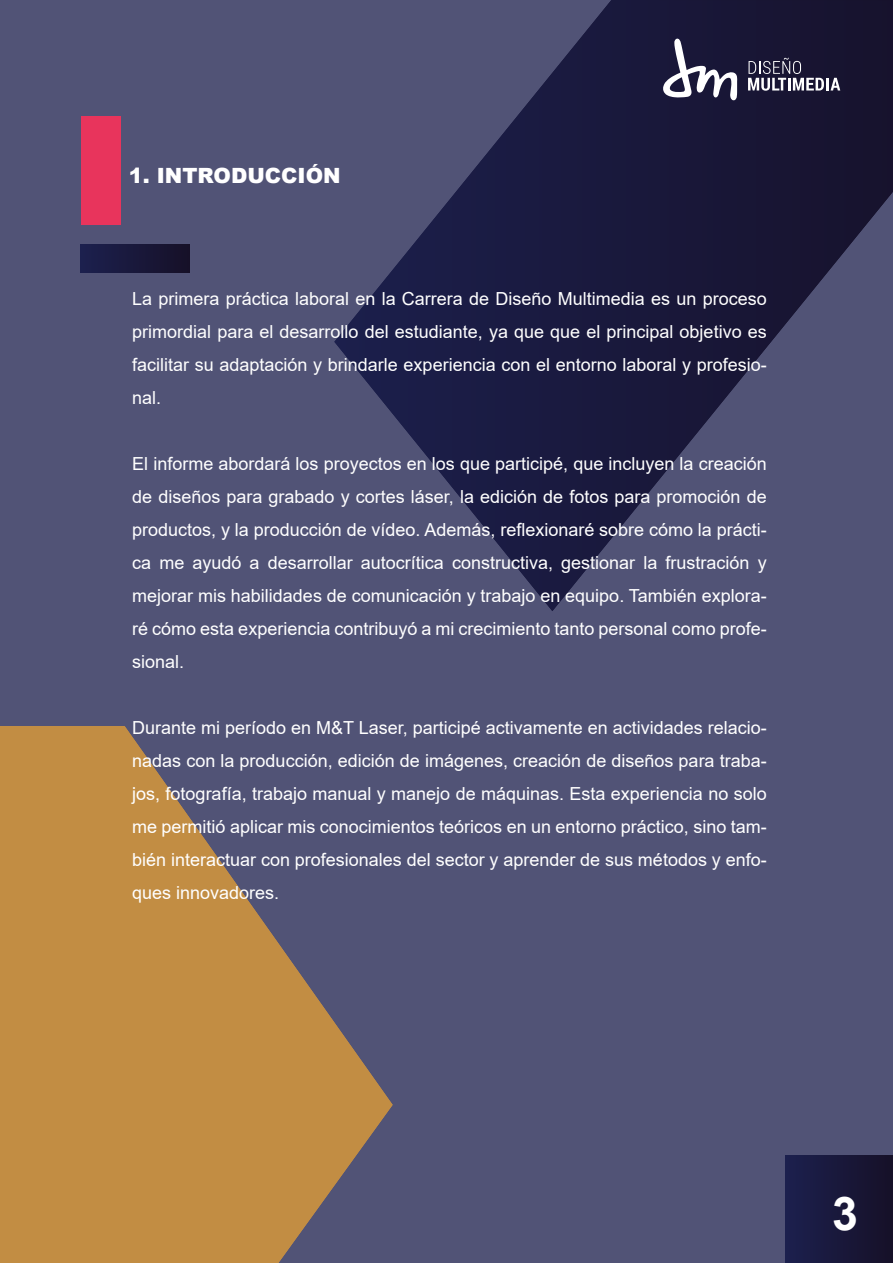
<style>
.page{position:relative;width:893px;height:1263px;background:#515376}
.page>*{position:absolute;margin:0;border:0;box-sizing:border-box;transform-origin:0 0}
.t1{font:700 46.5px "Arial";color:#fff}
.t2{font:900 21px "Arial";color:#fff}
.t3{font:18px/33px "Arial";color:#fff;text-align:justify}
</style>
<div class="page">
<div style="left:81px;top:116px;width:40px;height:109px;background:#e8345c"></div>
<svg style="left:334px;top:0;width:559px;height:611px"></svg>
<svg style="left:748px;top:58px;width:92px;height:33px;background:#555369"></svg>
<svg style="left:663px;top:39px;width:74px;height:61px;background:#5a5870"></svg>
<svg style="left:0;top:726px;width:393px;height:537px;fill:#c28d43"></svg>
<div style="left:785px;top:1155px;width:108px;height:108px;background:linear-gradient(to right,#1c204e,#161028)"></div>
<div style="left:81px;top:244px;width:109px;height:28px;background:linear-gradient(to right,#1c204e,#161028)"></div>
<p class="t2" style="left:129px;top:160px;width:213px">1. INTRODUCCIÓN</p>
<p class="t3" style="left:132px;top:282px;width:636px">La primera práctica laboral en la Carrera de Diseño Multimedia es un proceso primordial para el desarrollo del estudiante, ya que que el principal objetivo es facilitar su adaptación y brindarle experiencia con el entorno laboral y profesio&shy;nal.</p>
<p class="t3" style="left:132px;top:447px;width:636px">El informe abordará los proyectos en los que participé, que incluyen la creación de diseños para grabado y cortes láser, la edición de fotos para promoción de productos, y la producción de vídeo. Además, reflexionaré sobre cómo la prácti&shy;ca me ayudó a desarrollar autocrítica constructiva, gestionar la frustración y mejorar mis habilidades de comunicación y trabajo en equipo. También explora&shy;ré cómo esta experiencia contribuyó a mi crecimiento tanto personal como profe&shy;sional.</p>
<p class="t3" style="left:132px;top:710px;width:636px">Durante mi período en M&amp;T Laser, participé activamente en actividades relacio&shy;nadas con la producción, edición de imágenes, creación de diseños para traba&shy;jos, fotografía, trabajo manual y manejo de máquinas. Esta experiencia no solo me permitió aplicar mis conocimientos teóricos en un entorno práctico, sino tam&shy;bién interactuar con profesionales del sector y aprender de sus métodos y enfo&shy;ques innovadores.</p>
<h1 class="t1" style="left:832px;top:1180px;width:27px">3</h1>
</div>
